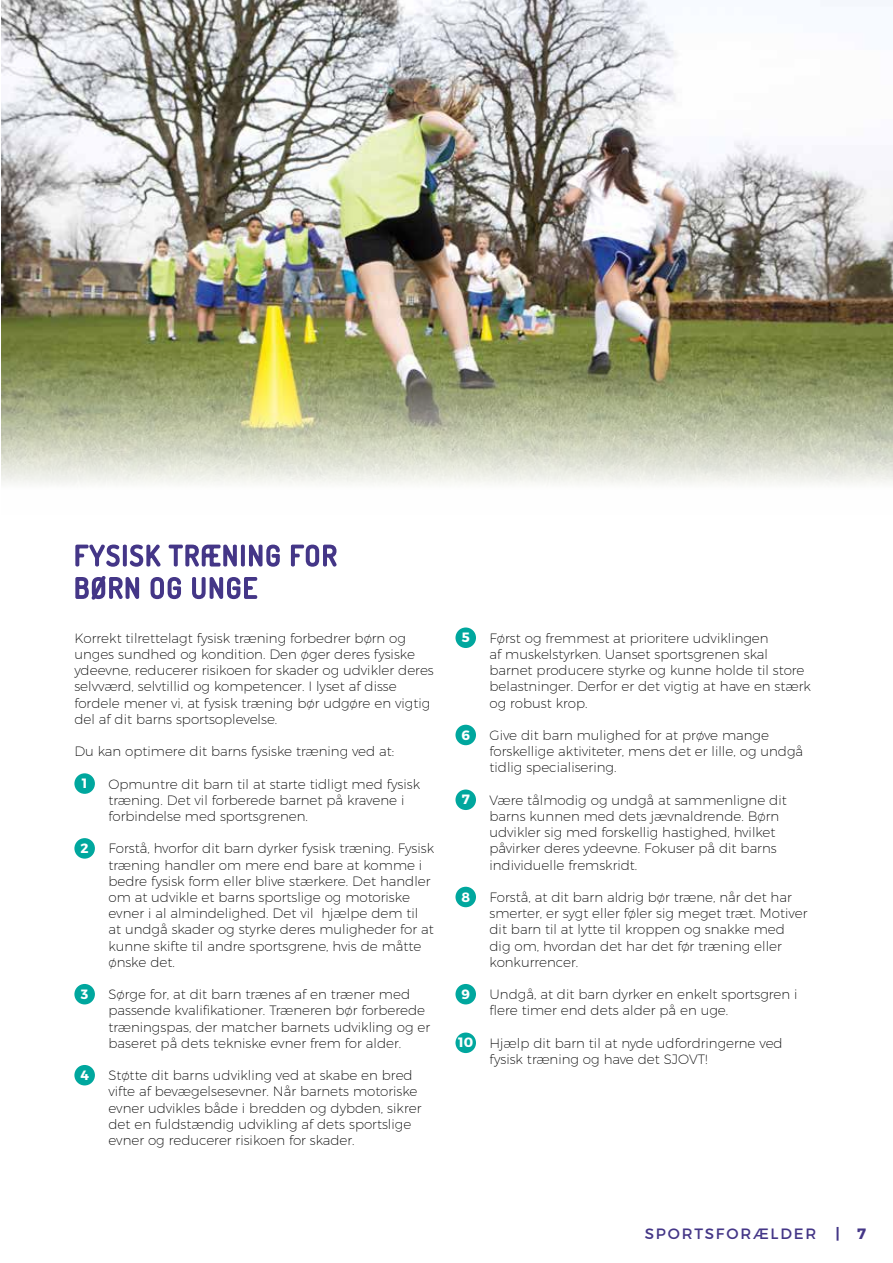
<style>
.page{position:relative;width:893px;height:1263px;background:#fff}
.page>*{position:absolute;margin:0;border:0;box-sizing:border-box;transform-origin:0 0}
.t1{font:15px "Montserrat";letter-spacing:.12em;color:#443687}
.t2{font:700 15px "Montserrat";color:#443687}
.t3{font:200 13.5px/16.2px "Montserrat";color:#000}
.t4{font:700 13.5px "Montserrat";color:#fff}
.s1{font-weight:700;color:#fff}
</style>
<div class="page">
<svg style="left:290px;top:544px;width:47px;height:23px"></svg>
<svg style="left:75px;top:544px;width:205px;height:56px"></svg>
<div style="left:74px;top:773px;width:21px;height:21px;background:#00a79e;border-radius:50%"></div>
<div style="left:74px;top:838px;width:21px;height:21px;background:#00a79e;border-radius:50%"></div>
<div style="left:74px;top:984px;width:21px;height:20px;background:#00a79e;border-radius:50%"></div>
<div style="left:74px;top:1065px;width:21px;height:20px;background:#00a79e;border-radius:50%"></div>
<div style="left:455px;top:627px;width:21px;height:21px;background:#00a79e;border-radius:50%"></div>
<div style="left:455px;top:725px;width:21px;height:20px;background:#00a79e;border-radius:50%"></div>
<div style="left:455px;top:789px;width:21px;height:21px;background:#00a79e;border-radius:50%"></div>
<div style="left:455px;top:887px;width:21px;height:20px;background:#00a79e;border-radius:50%"></div>
<div style="left:455px;top:984px;width:21px;height:20px;background:#00a79e;border-radius:50%"></div>
<div style="left:455px;top:1032px;width:21px;height:21px;background:#00a79e;border-radius:50%"></div>
<img style="left:2px;top:0;width:891px;height:485px">
<p class="t3" style="left:74px;top:629px;width:361px">Korrekt tilrettelagt fysisk træning forbedrer børn og unges sundhed og kondition. Den øger deres fysiske ydeevne, reducerer risikoen for skader og udvikler deres selvværd, selvtillid og kompetencer. I lyset af disse fordele mener vi, at fysisk træning bør udgøre en vigtig del af dit barns sportsoplevelse.</p>
<p class="t3" style="left:74px;top:743px;width:321px">Du kan optimere dit barns fysiske træning ved at:</p>
<p class="t4" style="left:82px;top:775px;width:7px">1</p>
<p class="t3" style="left:108px;top:775px;width:313px">Opmuntre dit barn til at starte tidligt med fysisk træning. Det vil forberede barnet på kravene i forbindelse med sportsgrenen.</p>
<p class="t4" style="left:81px;top:840px;width:10px">2</p>
<p class="t3" style="left:108px;top:840px;width:327px">Forstå, hvorfor dit barn dyrker fysisk træning. Fysisk træning handler om mere end bare at komme i bedre fysisk form eller blive stærkere. Det handler om at udvikle et barns sportslige og motoriske evner i al almindelighed. Det vil hjælpe dem til at undgå skader og styrke deres muligheder for at kunne skifte til andre sportsgrene, hvis de måtte ønske det.</p>
<p class="t4" style="left:81px;top:986px;width:9px">3</p>
<p class="t3" style="left:108px;top:986px;width:323px">Sørge for, at dit barn trænes af en træner med passende kvalifikationer. Træneren bør forberede træningspas, der matcher barnets udvikling og er baseret på dets tekniske evner frem for alder.</p>
<p class="t4" style="left:80px;top:1067px;width:10px">4</p>
<p class="t3" style="left:108px;top:1067px;width:314px">Støtte dit barns udvikling ved at skabe en bred vifte af bevægelsesevner. Når barnets motoriske evner udvikles både i bredden og dybden, sikrer det en fuldstændig udvikling af dets sportslige evner og reducerer risikoen for skader.</p>
<p class="t4" style="left:462px;top:629px;width:10px">5</p>
<p class="t3" style="left:489px;top:629px;width:323px">Først og fremmest at prioritere udviklingen<br>af muskelstyrken. Uanset sportsgrenen skal barnet producere styrke og kunne holde til store belastninger. Derfor er det vigtig at have en stærk og robust krop.</p>
<p class="t4" style="left:461px;top:726px;width:10px">6</p>
<p class="t3" style="left:489px;top:727px;width:315px">Give dit barn mulighed for at prøve mange forskellige aktiviteter, mens det er lille, og undgå tidlig specialisering.</p>
<p class="t4" style="left:462px;top:791px;width:10px">7</p>
<p class="t3" style="left:489px;top:791px;width:299px">Være tålmodig og undgå at sammenligne dit barns kunnen med dets jævnaldrende. Børn udvikler sig med forskellig hastighed, hvilket påvirker deres ydeevne. Fokuser på dit barns individuelle fremskridt.</p>
<p class="t4" style="left:461px;top:888px;width:10px">8</p>
<p class="t3" style="left:489px;top:889px;width:319px">Forstå, at dit barn aldrig bør træne, når det har smerter, er sygt eller føler sig meget træt. Motiver dit barn til at lytte til kroppen og snakke med dig om, hvordan det har det før træning eller konkurrencer.</p>
<p class="t4" style="left:461px;top:986px;width:10px">9</p>
<p class="t3" style="left:489px;top:986px;width:310px">Undgå, at dit barn dyrker en enkelt sportsgren i flere timer end dets alder på en uge.</p>
<p class="t3" style="left:489px;top:1034px;width:295px;text-indent:-31px"><span class="s1">10</span> Hjælp dit barn til at nyde udfordringerne ved fysisk træning og have det SJOVT!</p>
<p class="t1" style="left:645px;top:1225px;width:173px">SPORTSFORÆLDER</p>
<p class="t2" style="left:835px;top:1224px;width:32px">| 7</p>
</div>
